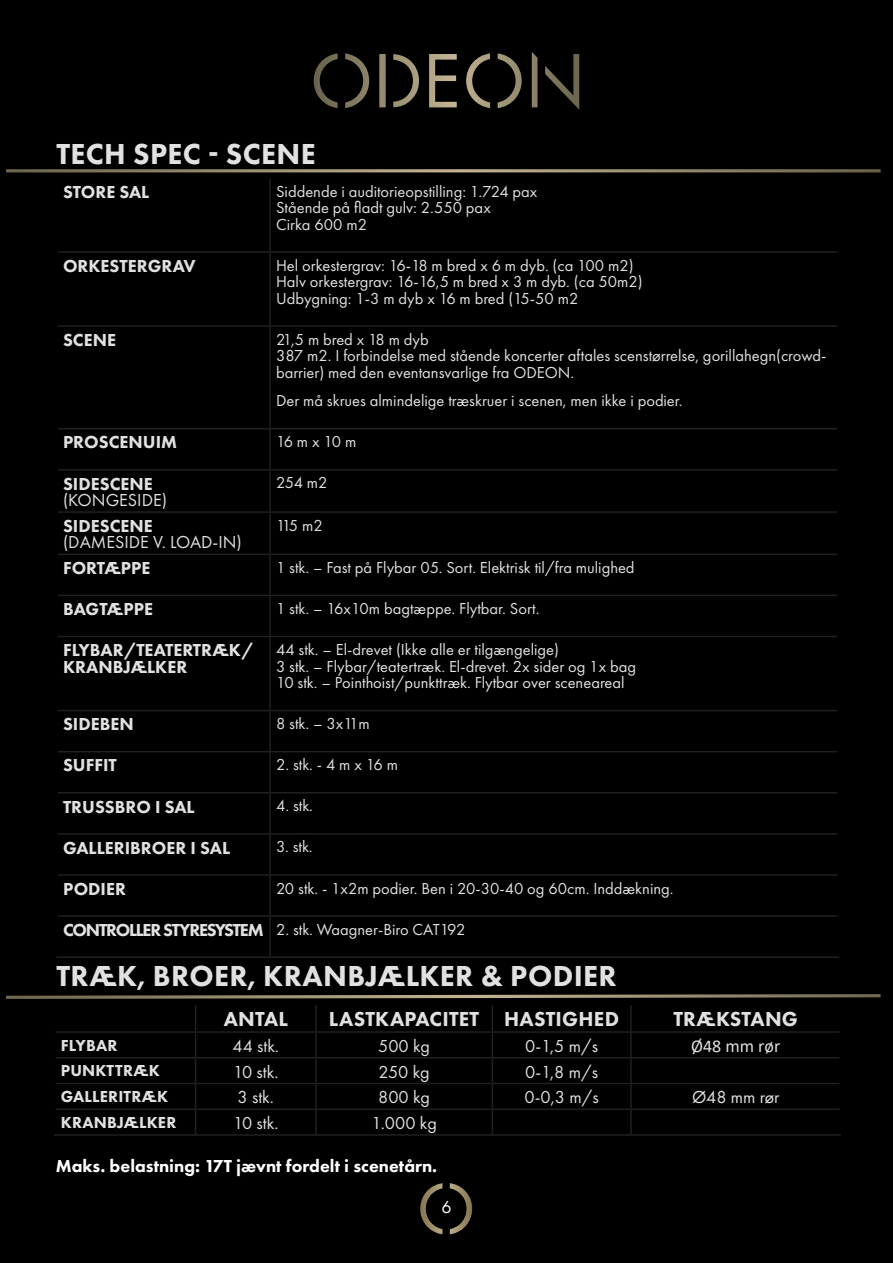
<style>
.page{position:relative;width:893px;height:1263px;background:#000}
.page>*{position:absolute;margin:0;border:0;box-sizing:border-box;transform-origin:0 0}
.t1{font:800 30px "Futura PT";letter-spacing:.01em;color:#e1e1e1}
.t2{font:800 21px "Futura PT";letter-spacing:.01em;color:#e1e1e1}
.t3{font:800 18px/16.5px "Futura PT";color:#e1e1e1}
.t4{font:18px/16.5px "Futura PT";color:#e1e1e1}
.t5{font:800 18px "Futura PT";color:#fff}
.t6{font:800 18px "Futura PT";letter-spacing:-.07em;color:#e1e1e1}
.t7{font:18px "Calibri";color:#e1e1e1}
.t8{font:18px "Futura PT";color:#fff}
.t9{font:16.5px/16.5px "Futura PT";color:#e1e1e1}
.t10{font:800 16.5px "Futura PT";letter-spacing:.01em;color:#e1e1e1}
.s1{font-weight:800}
</style>
<div class="page">
<hr style="left:6px;top:169px;width:875px;height:3px;background:#fff">
<svg style="left:314px;top:52px;width:265px;height:58px;background:#26231c"></svg>
<img style="left:420px;top:1182px;width:53px;height:53px">
<hr style="left:269px;top:179px;width:2px;height:72px;background:#231f20">
<hr style="left:58px;top:251px;width:212px;height:2px;background:#231f20">
<hr style="left:270px;top:251px;width:567px;height:2px;background:#231f20">
<hr style="left:269px;top:253px;width:2px;height:72px;background:#231f20">
<hr style="left:58px;top:325px;width:212px;height:2px;background:#231f20">
<hr style="left:270px;top:325px;width:567px;height:2px;background:#231f20">
<hr style="left:269px;top:327px;width:2px;height:101px;background:#231f20">
<hr style="left:58px;top:428px;width:212px;height:1px;background:#231f20">
<hr style="left:270px;top:428px;width:567px;height:1px;background:#231f20">
<hr style="left:269px;top:429px;width:2px;height:40px;background:#231f20">
<hr style="left:58px;top:469px;width:212px;height:2px;background:#231f20">
<hr style="left:270px;top:469px;width:567px;height:2px;background:#231f20">
<hr style="left:269px;top:471px;width:2px;height:40px;background:#231f20">
<hr style="left:58px;top:511px;width:212px;height:2px;background:#231f20">
<hr style="left:270px;top:511px;width:567px;height:2px;background:#231f20">
<hr style="left:269px;top:513px;width:2px;height:40px;background:#231f20">
<hr style="left:58px;top:553px;width:212px;height:2px;background:#231f20">
<hr style="left:270px;top:553px;width:567px;height:2px;background:#231f20">
<hr style="left:269px;top:555px;width:2px;height:40px;background:#231f20">
<hr style="left:58px;top:595px;width:212px;height:1px;background:#231f20">
<hr style="left:270px;top:595px;width:567px;height:1px;background:#231f20">
<hr style="left:269px;top:596px;width:2px;height:40px;background:#231f20">
<hr style="left:58px;top:636px;width:212px;height:1px;background:#231f20">
<hr style="left:270px;top:636px;width:567px;height:1px;background:#231f20">
<hr style="left:269px;top:637px;width:2px;height:73px;background:#231f20">
<hr style="left:58px;top:710px;width:212px;height:1px;background:#231f20">
<hr style="left:270px;top:710px;width:567px;height:1px;background:#231f20">
<hr style="left:269px;top:711px;width:2px;height:40px;background:#231f20">
<hr style="left:58px;top:751px;width:212px;height:1px;background:#231f20">
<hr style="left:270px;top:751px;width:567px;height:1px;background:#231f20">
<hr style="left:269px;top:752px;width:2px;height:40px;background:#231f20">
<hr style="left:58px;top:792px;width:212px;height:1px;background:#231f20">
<hr style="left:270px;top:792px;width:567px;height:1px;background:#231f20">
<hr style="left:269px;top:793px;width:2px;height:40px;background:#231f20">
<hr style="left:58px;top:833px;width:212px;height:2px;background:#231f20">
<hr style="left:270px;top:833px;width:567px;height:2px;background:#231f20">
<hr style="left:269px;top:835px;width:2px;height:39px;background:#231f20">
<hr style="left:58px;top:874px;width:212px;height:2px;background:#231f20">
<hr style="left:270px;top:874px;width:567px;height:2px;background:#231f20">
<hr style="left:269px;top:876px;width:2px;height:39px;background:#231f20">
<hr style="left:58px;top:915px;width:212px;height:2px;background:#231f20">
<hr style="left:270px;top:915px;width:567px;height:2px;background:#231f20">
<hr style="left:269px;top:917px;width:2px;height:39px;background:#231f20">
<hr style="left:56px;top:956px;width:214px;height:2px;background:#231f20">
<hr style="left:270px;top:956px;width:569px;height:2px;background:#231f20">
<hr style="left:56px;top:177px;width:214px;height:2px;background:#000">
<hr style="left:56px;top:179px;width:2px;height:73px;background:#000">
<hr style="left:270px;top:177px;width:569px;height:2px;background:#000">
<hr style="left:837px;top:179px;width:2px;height:73px;background:#000">
<hr style="left:56px;top:252px;width:2px;height:74px;background:#000">
<hr style="left:837px;top:252px;width:2px;height:74px;background:#000">
<hr style="left:56px;top:326px;width:2px;height:103px;background:#000">
<hr style="left:837px;top:326px;width:2px;height:103px;background:#000">
<hr style="left:56px;top:429px;width:2px;height:41px;background:#000">
<hr style="left:837px;top:429px;width:2px;height:41px;background:#000">
<hr style="left:56px;top:470px;width:2px;height:42px;background:#000">
<hr style="left:837px;top:470px;width:2px;height:42px;background:#000">
<hr style="left:56px;top:512px;width:2px;height:42px;background:#000">
<hr style="left:837px;top:512px;width:2px;height:42px;background:#000">
<hr style="left:56px;top:554px;width:2px;height:41px;background:#000">
<hr style="left:837px;top:554px;width:2px;height:41px;background:#000">
<hr style="left:56px;top:595px;width:2px;height:41px;background:#000">
<hr style="left:837px;top:595px;width:2px;height:41px;background:#000">
<hr style="left:56px;top:636px;width:2px;height:75px;background:#000">
<hr style="left:837px;top:636px;width:2px;height:75px;background:#000">
<hr style="left:56px;top:711px;width:2px;height:41px;background:#000">
<hr style="left:837px;top:711px;width:2px;height:41px;background:#000">
<hr style="left:56px;top:752px;width:2px;height:41px;background:#000">
<hr style="left:837px;top:752px;width:2px;height:41px;background:#000">
<hr style="left:56px;top:793px;width:2px;height:41px;background:#000">
<hr style="left:837px;top:793px;width:2px;height:41px;background:#000">
<hr style="left:56px;top:834px;width:2px;height:41px;background:#000">
<hr style="left:837px;top:834px;width:2px;height:41px;background:#000">
<hr style="left:56px;top:875px;width:2px;height:41px;background:#000">
<hr style="left:837px;top:875px;width:2px;height:41px;background:#000">
<hr style="left:56px;top:916px;width:2px;height:40px;background:#000">
<hr style="left:837px;top:916px;width:2px;height:40px;background:#000">
<hr style="left:54px;top:1134px;width:142px;height:2px;background:#231f20">
<hr style="left:196px;top:1134px;width:120px;height:2px;background:#231f20">
<hr style="left:316px;top:1134px;width:176px;height:2px;background:#231f20">
<hr style="left:492px;top:1134px;width:139px;height:2px;background:#231f20">
<hr style="left:631px;top:1134px;width:210px;height:2px;background:#231f20">
<svg style="left:3px;top:992px;width:880px;height:142px;background:#040403"></svg>
<p class="t1" style="left:56px;top:135px;width:261px">TECH SPEC - SCENE</p>
<p class="t3" style="left:63px;top:183px;width:88px">STORE SAL</p>
<p class="t9" style="left:276px;top:183px;width:263px">Siddende i auditorieopstilling: 1.724 pax<br>Stående på fladt gulv: 2.550 pax<br>Cirka 600 m2</p>
<p class="t3" style="left:63px;top:257px;width:134px">ORKESTERGRAV</p>
<p class="t9" style="left:276px;top:257px;width:368px">Hel orkestergrav: 16-18 m bred x 6 m dyb. (ca 100 m2)<br>Halv orkestergrav: 16-16,5 m bred x 3 m dyb. (ca 50m2)<br>Udbygning: 1-3 m dyb x 16 m bred (15-50 m2</p>
<p class="t3" style="left:63px;top:331px;width:55px">SCENE</p>
<p class="t9" style="left:276px;top:331px;width:552px">21,5 m bred x 18 m dyb<br>387 m2. I forbindelse med stående koncerter aftales scenstørrelse, gorillahegn(crowd&shy;barrier) med den eventansvarlige fra ODEON.</p>
<p class="t9" style="left:276px;top:392px;width:408px">Der må skrues almindelige træskruer i scenen, men ikke i podier.</p>
<p class="t3" style="left:63px;top:434px;width:116px">PROSCENUIM</p>
<p class="t9" style="left:276px;top:433px;width:82px">16 m x 10 m</p>
<p class="t4" style="left:63px;top:475px;width:106px"><span class="s1">SIDESCENE </span>(KONGESIDE)</p>
<p class="t9" style="left:276px;top:475px;width:53px">254 m2</p>
<p class="t4" style="left:63px;top:517px;width:180px"><span class="s1">SIDESCENE </span>(DAMESIDE V. LOAD-IN)</p>
<p class="t9" style="left:276px;top:517px;width:48px">115 m2</p>
<p class="t3" style="left:63px;top:559px;width:89px">FORTÆPPE</p>
<p class="t9" style="left:276px;top:559px;width:360px">1 stk. – Fast på Flybar 05. Sort. Elektrisk til/fra mulighed</p>
<p class="t3" style="left:63px;top:601px;width:92px">BAGTÆPPE</p>
<p class="t9" style="left:276px;top:600px;width:265px">1 stk. – 16x10m bagtæppe. Flytbar. Sort.</p>
<p class="t3" style="left:63px;top:642px;width:192px">FLYBAR/TEATERTRÆK/<br>KRANBJÆLKER</p>
<p class="t9" style="left:276px;top:641px;width:362px">44 stk. – El-drevet (Ikke alle er tilgængelige)<br>3 stk. – Flybar/teatertræk. El-drevet. 2x sider og 1x bag<br>10 stk. – Pointhoist/punkttræk. Flytbar over sceneareal</p>
<p class="t3" style="left:63px;top:716px;width:72px">SIDEBEN</p>
<p class="t9" style="left:276px;top:715px;width:95px">8 stk. – 3x11m</p>
<p class="t3" style="left:63px;top:757px;width:55px">SUFFIT</p>
<p class="t9" style="left:276px;top:756px;width:123px">2. stk. - 4 m x 16 m</p>
<p class="t3" style="left:63px;top:798px;width:133px">TRUSSBRO I SAL</p>
<p class="t9" style="left:276px;top:797px;width:39px">4. stk.</p>
<p class="t3" style="left:63px;top:839px;width:169px">GALLERIBROER I SAL</p>
<p class="t9" style="left:276px;top:839px;width:38px">3. stk.</p>
<p class="t3" style="left:63px;top:880px;width:65px">PODIER</p>
<p class="t9" style="left:276px;top:880px;width:399px">20 stk. - 1x2m podier. Ben i 20-30-40 og 60cm. Inddækning.</p>
<p class="t6" style="left:63px;top:918px;width:202px">CONTROLLER STYRESYSTEM</p>
<p class="t9" style="left:276px;top:921px;width:191px">2. stk. Waagner-Biro CAT192</p>
<p class="t1" style="left:56px;top:957px;width:562px">TRÆK, BROER, KRANBJÆLKER &amp; PODIER</p>
<p class="t2" style="left:224px;top:1006px;width:66px">ANTAL</p>
<p class="t2" style="left:329px;top:1006px;width:152px">LASTKAPACITET</p>
<p class="t2" style="left:504px;top:1006px;width:116px">HASTIGHED</p>
<p class="t2" style="left:673px;top:1006px;width:126px">TRÆKSTANG</p>
<p class="t10" style="left:61px;top:1035px;width:58px">FLYBAR</p>
<p class="t4" style="left:232px;top:1037px;width:48px">44 stk.</p>
<p class="t4" style="left:378px;top:1037px;width:53px">500 kg</p>
<p class="t4" style="left:525px;top:1037px;width:74px">0-1,5 m/s</p>
<p class="t7" style="left:691px;top:1033px;width:91px">Ø48 mm rør</p>
<p class="t10" style="left:61px;top:1060px;width:100px">PUNKTTRÆK</p>
<p class="t4" style="left:233px;top:1063px;width:47px">10 stk.</p>
<p class="t4" style="left:378px;top:1063px;width:53px">250 kg</p>
<p class="t4" style="left:525px;top:1063px;width:74px">0-1,8 m/s</p>
<p class="t10" style="left:61px;top:1086px;width:109px">GALLERITRÆK</p>
<p class="t4" style="left:238px;top:1089px;width:38px">3 stk.</p>
<p class="t4" style="left:378px;top:1089px;width:53px">800 kg</p>
<p class="t4" style="left:525px;top:1089px;width:76px">0-0,3 m/s</p>
<p class="t4" style="left:692px;top:1089px;width:89px">Ø48 mm rør</p>
<p class="t10" style="left:61px;top:1112px;width:117px">KRANBJÆLKER</p>
<p class="t4" style="left:233px;top:1115px;width:47px">10 stk.</p>
<p class="t4" style="left:371px;top:1115px;width:67px">1.000 kg</p>
<p class="t5" style="left:56px;top:1155px;width:383px">Maks. belastning: 17T jævnt fordelt i scenetårn.</p>
<p class="t8" style="left:441px;top:1196px;width:12px">6</p>
</div>
